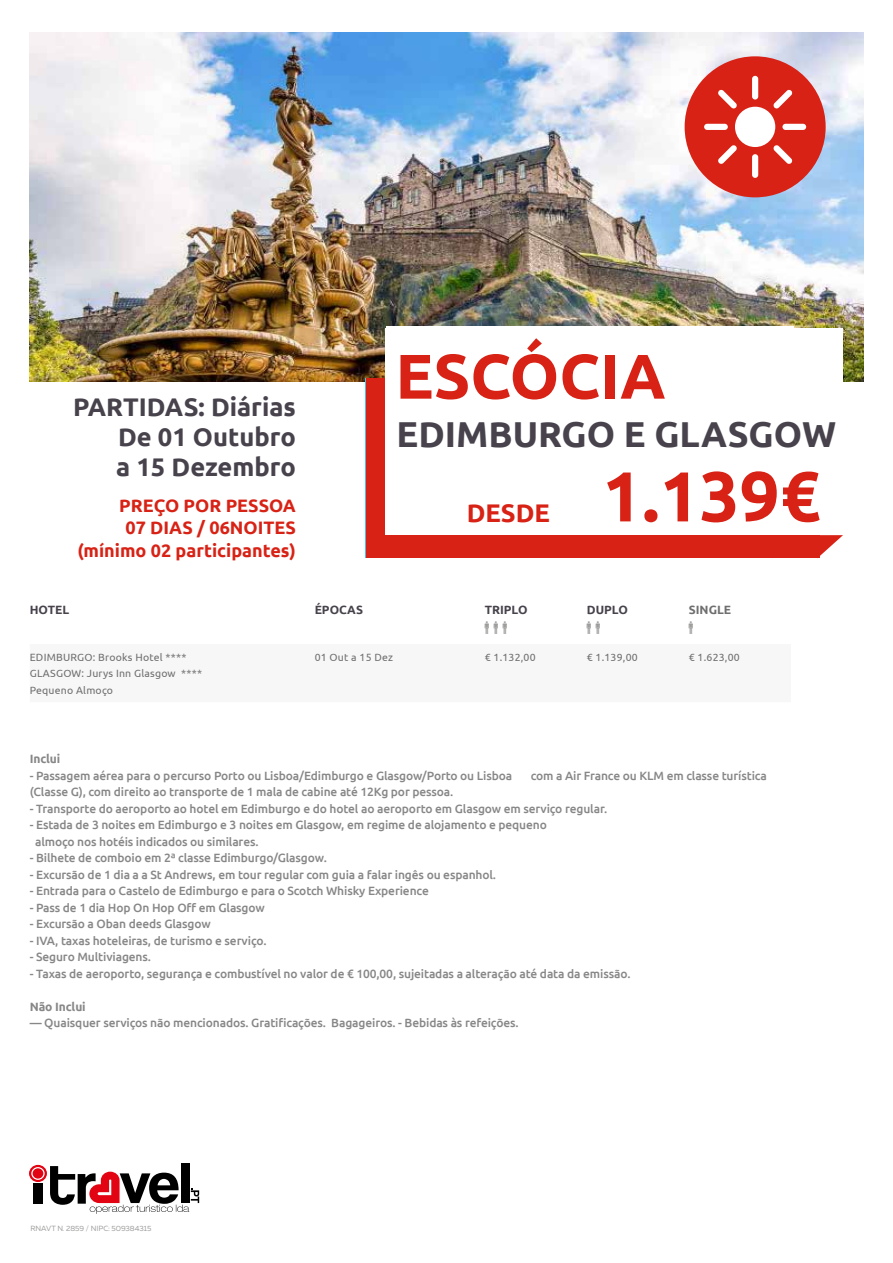
<style>
.page{position:relative;width:893px;height:1263px;background:#fff}
.page>*{position:absolute;margin:0;border:0;box-sizing:border-box;transform-origin:0 0}
.t1{font:700 70.5px "Ubuntu";color:#d82215}
.t2{font:700 63px "Ubuntu";color:#d82215}
.t3{font:700 36px "Ubuntu";color:#47424b}
.t4{font:700 25.5px/30px "Ubuntu";color:#47424b;text-align:justify}
.t5{font:700 25.5px "Ubuntu";color:#d82215}
.t6{font:700 18px/22.5px "Ubuntu";color:#d82215;text-align:right}
.t7{font:500 12px/16.5px "Ubuntu";letter-spacing:-.01em;color:#878787}
.t8{font:700 12px "Ubuntu";color:#47424b}
.t9{font:700 12px "Ubuntu";letter-spacing:-.01em;color:#878787}
.t10{font:700 12px "Ubuntu";color:#6f6f6f}
.t11{font:10.5px/16.5px "Ubuntu";letter-spacing:.02em;color:#6f6f6f}
.t12{font:7.5px "Muller Regular 3";letter-spacing:-.01em;color:#9d9d9c}
</style>
<div class="page">
<div style="left:181px;top:1163px;width:8px;height:40px;background:#000"></div>
<svg style="left:29px;top:1165px;width:170px;height:49px"></svg>
<img style="left:30px;top:33px;width:833px;height:348px">
<div style="left:685px;top:56px;width:141px;height:141px;background:#d82215;border-radius:50%"></div>
<div style="left:752px;top:76px;width:6px;height:24px;background:#fff;border-radius:3px"></div>
<div style="left:752px;top:154px;width:6px;height:24px;background:#fff;border-radius:3px"></div>
<div style="left:782px;top:124px;width:24px;height:6px;background:#fff;border-radius:3px"></div>
<div style="left:704px;top:124px;width:24px;height:6px;background:#fff;border-radius:3px"></div>
<svg style="left:773px;top:145px;width:19px;height:19px"></svg>
<svg style="left:718px;top:90px;width:19px;height:18px"></svg>
<svg style="left:718px;top:145px;width:19px;height:19px"></svg>
<svg style="left:773px;top:90px;width:19px;height:18px"></svg>
<div style="left:735px;top:107px;width:40px;height:40px;background:#fff;border-radius:50%"></div>
<div style="left:366px;top:379px;width:453px;height:179px;background:#d82215"></div>
<svg style="left:819px;top:535px;width:24px;height:23px"></svg>
<div style="left:385px;top:328px;width:458px;height:207px;background:#fff"></div>
<h3 class="t4" style="left:116px;top:392px;width:181px;text-indent:-43px">PARTIDAS: Diárias De 01 Outubro a 15 Dezembro</h3>
<h3 class="t6" style="left:77px;top:494px;width:220px">PREÇO POR PESSOA<br>07 DIAS / 06NOITES (mínimo 02 participantes)</h3>
<h2 class="t2" style="left:395px;top:338px;width:272px">ESCÓCIA</h2>
<h3 class="t3" style="left:396px;top:412px;width:441px">EDIMBURGO E GLASGOW</h3>
<h3 class="t5" style="left:467px;top:498px;width:85px">DESDE</h3>
<h1 class="t1" style="left:602px;top:454px;width:219px">1.139€</h1>
<p class="t8" style="left:30px;top:603px;width:41px">HOTEL</p>
<p class="t8" style="left:315px;top:603px;width:50px">ÉPOCAS</p>
<p class="t8" style="left:485px;top:603px;width:44px">TRIPLO</p>
<p class="t8" style="left:587px;top:603px;width:43px">DUPLO</p>
<p class="t10" style="left:689px;top:603px;width:44px">SINGLE</p>
<p class="t11" style="left:30px;top:648px;width:174px">EDIMBURGO: Brooks Hotel ****<br>GLASGOW: Jurys Inn Glasgow ****<br>Pequeno Almoço</p>
<p class="t11" style="left:315px;top:648px;width:80px">01 Out a 15 Dez</p>
<p class="t11" style="left:485px;top:648px;width:52px">€ 1.132,00</p>
<p class="t11" style="left:587px;top:648px;width:52px">€ 1.139,00</p>
<p class="t11" style="left:689px;top:648px;width:52px">€ 1.623,00</p>
<p class="t9" style="left:30px;top:751px;width:32px">Inclui</p>
<p class="t7" style="left:30px;top:767px;width:484px">- Passagem aérea para o percurso Porto ou Lisboa/Edimburgo e Glasgow/Porto ou Lisboa</p>
<p class="t7" style="left:531px;top:767px;width:238px">com a Air France ou KLM em classe turística</p>
<p class="t7" style="left:30px;top:783px;width:425px">(Classe G), com direito ao transporte de 1 mala de cabine até 12Kg por pessoa.</p>
<p class="t7" style="left:30px;top:800px;width:579px">- Transporte do aeroporto ao hotel em Edimburgo e do hotel ao aeroporto em Glasgow em serviço regular.</p>
<p class="t7" style="left:35px;top:816px;width:513px;text-indent:-5px">- Estada de 3 noites em Edimburgo e 3 noites em Glasgow, em regime de alojamento e pequeno almoço nos hotéis indicados ou similares.</p>
<p class="t7" style="left:30px;top:849px;width:299px">- Bilhete de comboio em 2ª classe Edimburgo/Glasgow.</p>
<p class="t7" style="left:30px;top:866px;width:468px">- Excursão de 1 dia a a St Andrews, em tour regular com guia a falar ingês ou espanhol.</p>
<p class="t7" style="left:30px;top:882px;width:401px">- Entrada para o Castelo de Edimburgo e para o Scotch Whisky Experience</p>
<p class="t7" style="left:30px;top:899px;width:237px">- Pass de 1 dia Hop On Hop Off em Glasgow</p>
<p class="t7" style="left:30px;top:915px;width:182px">- Excursão a Oban deeds Glasgow</p>
<p class="t7" style="left:30px;top:932px;width:238px">- IVA, taxas hoteleiras, de turismo e serviço.</p>
<p class="t7" style="left:30px;top:948px;width:123px">- Seguro Multiviagens.</p>
<p class="t7" style="left:30px;top:965px;width:602px">- Taxas de aeroporto, segurança e combustível no valor de € 100,00, sujeitadas a alteração até data da emissão.</p>
<p class="t9" style="left:30px;top:999px;width:57px">Não Inclui</p>
<p class="t7" style="left:30px;top:1014px;width:490px">— Quaisquer serviços não mencionados. Gratificações. Bagageiros. - Bebidas às refeições.</p>
<p class="t12" style="left:31px;top:1224px;width:122px">RNAVT N. 2859 / NIPC: 509384315</p>
</div>
